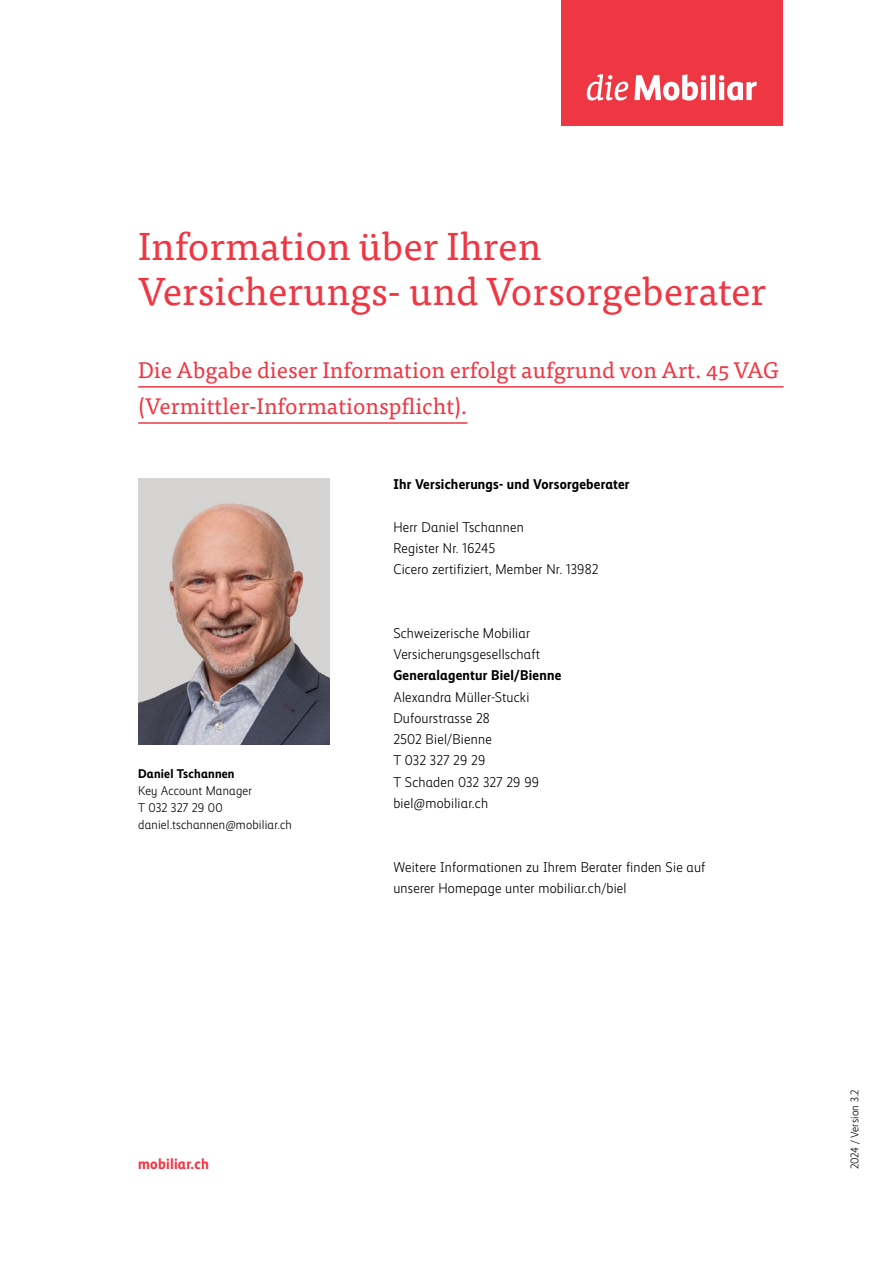
<style>
.page{position:relative;width:893px;height:1263px;background:#fff}
.page>*{position:absolute;margin:0;border:0;box-sizing:border-box;transform-origin:0 0}
.subheadline-1{font:39px/44.7px "Tisa Pro";color:#ef3744}
.Lead_Unterstrichen_1{font:22.5px/36.2px "Tisa Pro";color:#ef3744}
.t1{font:700 15px "Mobiliar Realist";letter-spacing:.015em;color:#ef3744}
.Adresse{font:300 14.25px/21.3px "Mobiliar Realist";letter-spacing:.015em;color:#000}
.paragraph_aftersubhe{font:300 14.25px/21.3px "Mobiliar Realist";letter-spacing:.015em;color:#000}
.paragraph_01{font:300 14.25px "Mobiliar Realist";letter-spacing:.015em;color:#000}
.subheadline-2{font:700 14.25px "Mobiliar Realist";letter-spacing:.015em;color:#000}
.Standort{font:700 14.25px "Mobiliar Realist";letter-spacing:.015em;color:#000}
.Email{font:300 14.25px "Mobiliar Realist";letter-spacing:.015em;color:#000}
.paragraph_02{font:300 12.75px "Mobiliar Realist";letter-spacing:.015em;color:#000}
.paragraph_02-2{font:700 12.75px "Mobiliar Realist";letter-spacing:.015em;color:#000}
.paragraph{font:300 11.25px "Mobiliar Realist";letter-spacing:.015em;color:#000}
</style>
<div class="page">
<hr style="left:138px;top:386px;width:646px;height:2px;background:#ef3744">
<hr style="left:138px;top:422px;width:329px;height:2px;background:#ef3744">
<img style="left:138px;top:479px;width:192px;height:265px">
<div style="left:561px;top:0;width:221px;height:125px;background:#ef3744"></div>
<svg style="left:587px;top:74px;width:41px;height:26px"></svg>
<svg style="left:634px;top:74px;width:123px;height:27px"></svg>
<p class="subheadline-1" style="left:138px;top:222px;width:629px">Information über Ihren<br>Versicherungs- und Vorsorgeberater</p>
<p class="Lead_Unterstrichen_1" style="left:138px;top:351px;width:642px">Die Abgabe dieser Information erfolgt aufgrund von Art. 45 VAG (Vermittler-Informationspflicht).</p>
<p class="subheadline-2" style="left:393px;top:476px;width:238px">Ihr Versicherungs- und Vorsorgeberater</p>
<p class="paragraph_02-2" style="left:138px;top:766px;width:98px">Daniel Tschannen</p>
<p class="paragraph_02" style="left:138px;top:784px;width:115px">Key Account Manager</p>
<p class="paragraph_02" style="left:138px;top:801px;width:86px">T 032 327 29 00</p>
<p class="paragraph_02" style="left:138px;top:818px;width:155px">daniel.tschannen@mobiliar.ch</p>
<p class="paragraph_01" style="left:393px;top:519px;width:132px">Herr Daniel Tschannen</p>
<p class="paragraph_01" style="left:393px;top:540px;width:103px">Register Nr. 16245</p>
<p class="paragraph_01" style="left:393px;top:561px;width:207px">Cicero zertifiziert, Member Nr. 13982</p>
<p class="Adresse" style="left:393px;top:622px;width:148px">Schweizerische Mobiliar<br>Versicherungsgesellschaft</p>
<p class="Standort" style="left:393px;top:667px;width:169px">Generalagentur Biel/Bienne</p>
<p class="Adresse" style="left:393px;top:686px;width:138px">Alexandra Müller-Stucki</p>
<p class="Adresse" style="left:393px;top:708px;width:98px">Dufourstrasse 28</p>
<p class="Adresse" style="left:393px;top:729px;width:100px">2502 Biel/Bienne</p>
<p class="Adresse" style="left:393px;top:750px;width:93px">T 032 327 29 29</p>
<p class="Adresse" style="left:393px;top:771px;width:147px">T Schaden 032 327 29 99</p>
<p class="Email" style="left:393px;top:795px;width:96px">biel@mobiliar.ch</p>
<p class="paragraph_aftersubhe" style="left:393px;top:856px;width:313px">Weitere Informationen zu Ihrem Berater finden Sie auf unserer Homepage unter mobiliar.ch/biel</p>
<p class="t1" style="left:138px;top:1155px;width:72px">mobiliar.ch</p>
<p class="paragraph" style="left:848px;top:1169px;width:82px;rotate:-90deg">2024 / Version 3.2</p>
</div>
